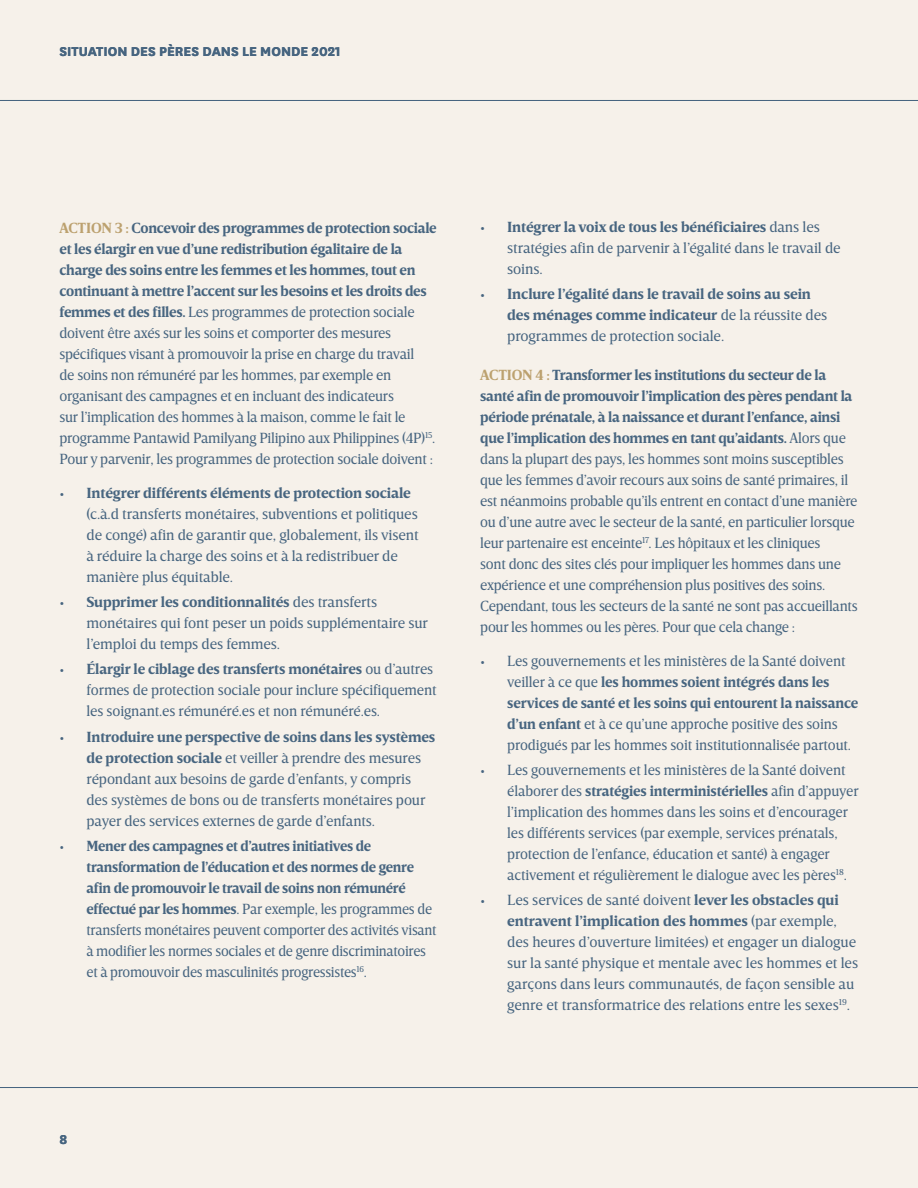
<style>
.page{position:relative;width:918px;height:1188px;background:#f6f1ea}
.page>*{position:absolute;margin:0;border:0;box-sizing:border-box;transform-origin:0 0}
.t1{font:15px/21px "Breve Text";letter-spacing:-.02em;color:#476580}
.t2{font:15px/21px "Breve Text";letter-spacing:-.02em;color:#476580;scale:.95 1}
.t3{font:700 15px/21px "Breve Text";letter-spacing:-.01em;color:#476580}
.t4{font:700 15px "National";color:#476580}
.s1{font-weight:700;color:#bca16f}
.s2{font-weight:700}
.s3{font-weight:400}
</style>
<div class="page">
<hr style="left:0;top:100px;width:918px;height:1px;background:#476580">
<hr style="left:0;top:1087px;width:918px;height:1px;background:#476580">
<p class="t4" style="left:60px;top:41px;width:283px">SITUATION DES PÈRES DANS LE MONDE 2021</p>
<p class="t1" style="left:60px;top:218px;width:379px"><span class="s1">ACTION 3 :</span> <span class="s2">Concevoir des programmes de protection sociale et les élargir en vue d’une redistribution égalitaire de la charge des soins entre les femmes et les hommes, tout en continuant à mettre l’accent sur les besoins et les droits des femmes et des filles.</span> Les programmes de protection sociale doivent être axés sur les soins et comporter des mesures spécifiques visant à promouvoir la prise en charge du travail<br>de soins non rémunéré par les hommes, par exemple en organisant des campagnes et en incluant des indicateurs<br>sur l’implication des hommes à la maison, comme le fait le programme Pantawid Pamilyang Pilipino aux Philippines (4P)<sup>15</sup>.<br>Pour y parvenir, les programmes de protection sociale doivent :</p>
<p class="t3" style="left:60px;top:483px;width:353px">• Intégrer différents éléments de protection sociale</p>
<p class="t1" style="left:87px;top:503px;width:334px">(c.à.d transferts monétaires, subventions et politiques de congé) afin de garantir que, globalement, ils visent à réduire la charge des soins et à la redistribuer de manière plus équitable.</p>
<p class="t1" style="left:87px;top:592px;width:343px;text-indent:-27px"><span class="s2">• Supprimer les conditionnalités</span> des transferts monétaires qui font peser un poids supplémentaire sur l’emploi du temps des femmes.</p>
<p class="t1" style="left:87px;top:659px;width:352px;text-indent:-27px"><span class="s2">• Élargir le ciblage des transferts monétaires</span> ou d’autres formes de protection sociale pour inclure spécifiquement les soignant.es rémunéré.es et non rémunéré.es.</p>
<p class="t1" style="left:87px;top:726px;width:350px;text-indent:-27px"><span class="s2">• Introduire une perspective de soins dans les systèmes de protection sociale</span> et veiller à prendre des mesures répondant aux besoins de garde d’enfants, y compris des systèmes de bons ou de transferts monétaires pour payer des services externes de garde d’enfants.</p>
<p class="t2" style="left:87px;top:835px;width:370px;text-indent:-27px"><span class="s2">• Mener des campagnes et d’autres initiatives de transformation de l’éducation et des normes de genre afin de promouvoir le travail de soins non rémunéré effectué par les hommes</span>. Par exemple, les programmes de transferts monétaires peuvent comporter des activités visant à modifier les normes sociales et de genre discriminatoires et à promouvoir des masculinités progressistes<sup>16</sup>.</p>
<p class="t1" style="left:507px;top:217px;width:335px;text-indent:-27px"><span class="s2">• Intégrer la voix de tous les bénéficiaires</span> dans les stratégies afin de parvenir à l’égalité dans le travail de soins.</p>
<p class="t3" style="left:507px;top:284px;width:321px;text-indent:-27px">• Inclure l’égalité dans le travail de soins au sein des ménages comme indicateur <span class="s3">de la réussite des programmes de protection sociale.</span></p>
<p class="t1" style="left:480px;top:365px;width:379px"><span class="s1">ACTION 4 :</span> <span class="s2">Transformer les institutions du secteur de la santé afin de promouvoir l’implication des pères pendant la période prénatale, à la naissance et durant l’enfance, ainsi que l’implication des hommes en tant qu’aidants.</span> Alors que dans la plupart des pays, les hommes sont moins susceptibles que les femmes d’avoir recours aux soins de santé primaires, il est néanmoins probable qu’ils entrent en contact d’une manière ou d’une autre avec le secteur de la santé, en particulier lorsque leur partenaire est enceinte<sup>17</sup>. Les hôpitaux et les cliniques<br>sont donc des sites clés pour impliquer les hommes dans une expérience et une compréhension plus positives des soins.<br>Cependant, tous les secteurs de la santé ne sont pas accueillants pour les hommes ou les pères. Pour que cela change :</p>
<p class="t1" style="left:507px;top:650px;width:353px;text-indent:-27px">• Les gouvernements et les ministères de la Santé doivent veiller à ce que <span class="s2">les hommes soient intégrés dans les services de santé et les soins qui entourent la naissance d’un enfant</span> et à ce qu’une approche positive des soins prodigués par les hommes soit institutionnalisée partout.</p>
<p class="t1" style="left:507px;top:760px;width:353px;text-indent:-27px">• Les gouvernements et les ministères de la Santé doivent élaborer des <span class="s2">stratégies interministérielles</span> afin d’appuyer l’implication des hommes dans les soins et d’encourager les différents services (par exemple, services prénatals, protection de l’enfance, éducation et santé) à engager activement et régulièrement le dialogue avec les pères<sup>18</sup>.</p>
<p class="t1" style="left:507px;top:890px;width:352px;text-indent:-27px">• Les services de santé doivent <span class="s2">lever les obstacles qui entravent l’implication des hommes</span> (par exemple, des heures d’ouverture limitées) et engager un dialogue sur la santé physique et mentale avec les hommes et les garçons dans leurs communautés, de façon sensible au genre et transformatrice des relations entre les sexes<sup>19</sup>.</p>
<p class="t4" style="left:60px;top:1128px;width:9px">8</p>
</div>
